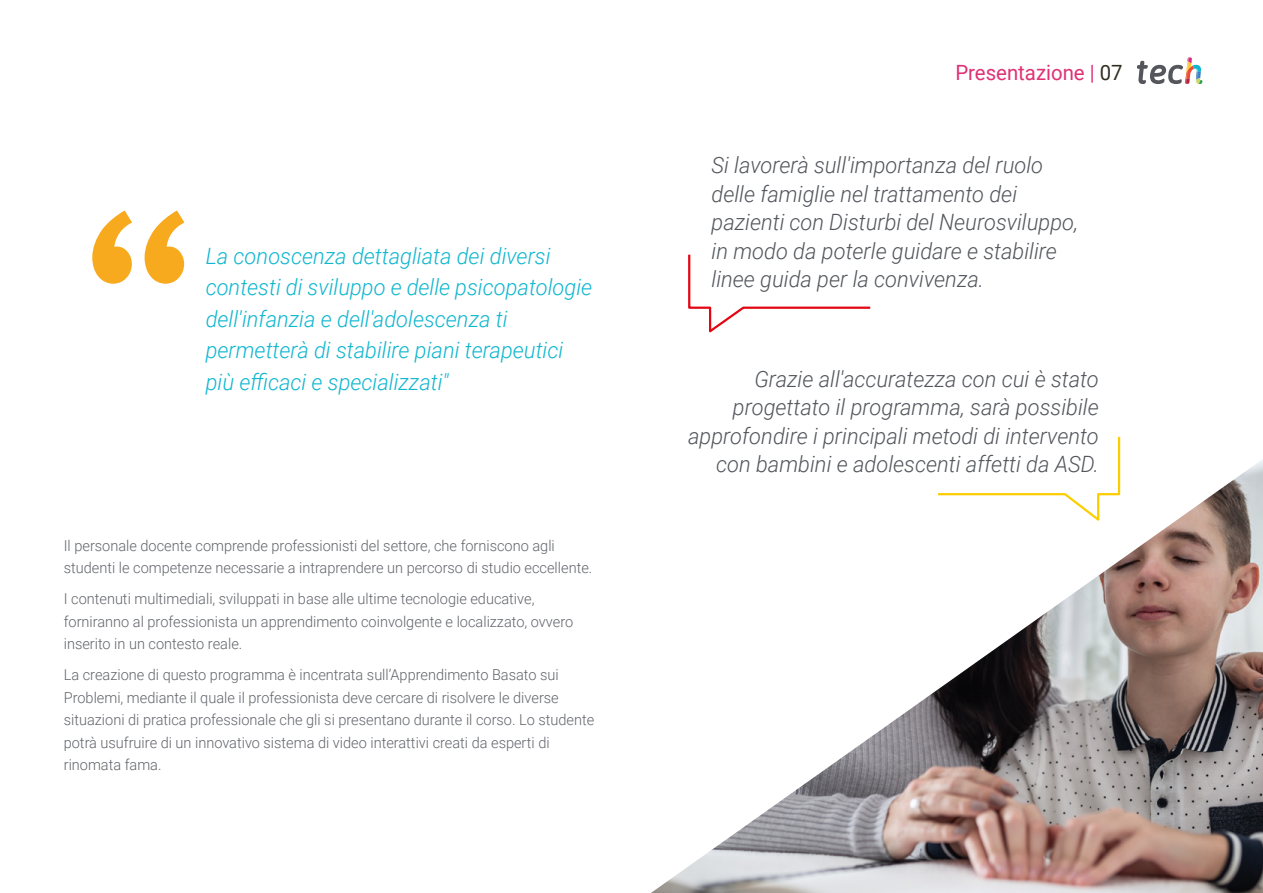
<style>
.page{position:relative;width:1263px;height:893px;background:#fff}
.page>*{position:absolute;margin:0;border:0;box-sizing:border-box;transform-origin:0 0}
.t1{font:italic 300 22.5px/28.5px "Roboto";color:#52555b;text-align:right}
.t2{font:italic 300 22.5px/31.5px "Roboto";color:#0fb6cf}
.t3{font:21px "Roboto";color:#df3174}
.t4{font:300 15px/22.5px "Roboto";color:#61646a}
.s1{color:#312e20}
</style>
<div class="page">
<svg style="left:92px;top:210px;width:92px;height:74px"></svg>
<svg style="left:1117px;top:436px;width:4px;height:23px"></svg>
<svg style="left:688px;top:254px;width:183px;height:79px"></svg>
<img style="left:651px;top:459px;width:612px;height:434px">
<svg style="left:1137px;top:57px;width:65px;height:27px"></svg>
<h1 class="t2" style="left:206px;top:239px;width:388px">La conoscenza dettagliata dei diversi contesti di sviluppo e delle psicopatologie dell'infanzia e dell'adolescenza ti permetterà di stabilire piani terapeutici più efficaci e specializzati"</h1>
<p class="t4" style="left:64px;top:534px;width:530px">Il personale docente comprende professionisti del settore, che forniscono agli studenti le competenze necessarie a intraprendere un percorso di studio eccellente.</p>
<p class="t4" style="left:64px;top:587px;width:511px">I contenuti multimediali, sviluppati in base alle ultime tecnologie educative, forniranno al professionista un apprendimento coinvolgente e localizzato, ovvero inserito in un contesto reale.</p>
<p class="t4" style="left:64px;top:663px;width:532px">La creazione di questo programma è incentrata sull’Apprendimento Basato sui Problemi, mediante il quale il professionista deve cercare di risolvere le diverse situazioni di pratica professionale che gli si presentano durante il corso. Lo studente potrà usufruire di un innovativo sistema di video interattivi creati da esperti di rinomata fama.</p>
<h2 class="t3" style="left:955px;top:57px;width:169px">Presentazione | <span class="s1">07</span></h2>
<h1 class="t1" style="left:711px;top:150px;width:368px;text-align:left">Si lavorerà sull'importanza del ruolo delle famiglie nel trattamento dei pazienti con Disturbi del Neurosviluppo, in modo da poterle guidare e stabilire linee guida per la convivenza.</h1>
<h1 class="t1" style="left:688px;top:364px;width:412px">Grazie all'accuratezza con cui è stato progettato il programma, sarà possibile approfondire i principali metodi di intervento con bambini e adolescenti affetti da ASD.</h1>
</div>
